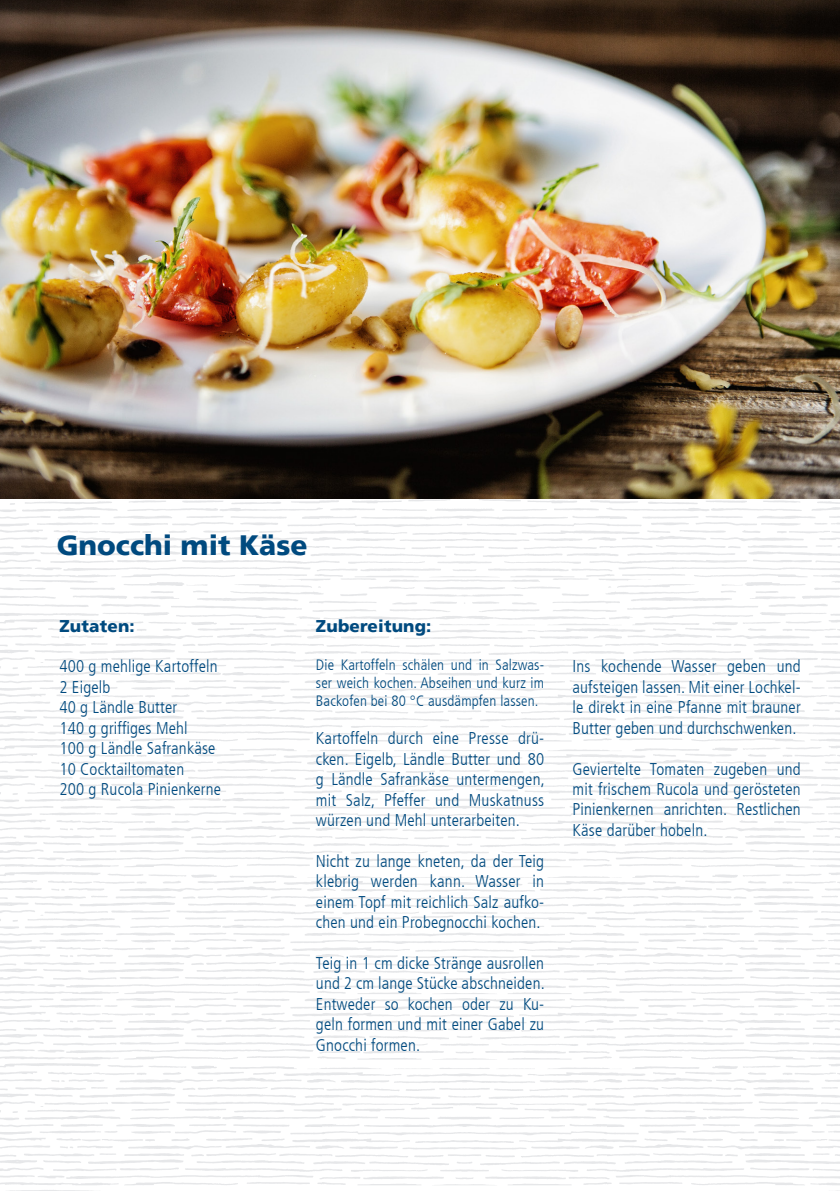
<style>
.page{position:relative;width:840px;height:1191px;background:#fff}
.page>*{position:absolute;margin:0;border:0;box-sizing:border-box;transform-origin:0 0}
.t1{font:900 28px "Frutiger LT";color:#004a7f}
.t2{font:300 condensed 17px/20.4px "Frutiger LT";letter-spacing:.01em;color:#004a7f;text-align:justify}
.t3{font:900 17px "Frutiger LT";letter-spacing:.01em;color:#004a7f}
.t4{font:300 condensed 15px/18px "Frutiger LT";letter-spacing:.01em;color:#004a7f;text-align:justify}
</style>
<div class="page">
<img style="left:0;top:498px;width:839px;height:693px">
<img style="left:0;top:0;width:839px;height:498px">
<p class="t1" style="left:57px;top:528px;width:252px">Gnocchi mit Käse</p>
<p class="t3" style="left:59px;top:615px;width:77px">Zutaten:</p>
<p class="t2" style="left:59px;top:656px;width:160px">400 g mehlige Kartoffeln</p>
<p class="t2" style="left:59px;top:677px;width:52px">2 Eigelb</p>
<p class="t2" style="left:59px;top:697px;width:119px">40 g Ländle Butter</p>
<p class="t2" style="left:59px;top:718px;width:130px">140 g griffiges Mehl</p>
<p class="t2" style="left:59px;top:738px;width:157px">100 g Ländle Safrankäse</p>
<p class="t2" style="left:59px;top:758px;width:126px">10 Cocktailtomaten</p>
<p class="t2" style="left:59px;top:779px;width:163px">200 g Rucola Pinienkerne</p>
<p class="t3" style="left:316px;top:615px;width:117px">Zubereitung:</p>
<p class="t4" style="left:316px;top:656px;width:229px">Die Kartoffeln schälen und in Salzwas&shy;ser weich kochen. Abseihen und kurz im Backofen bei 80 °C ausdämpfen lassen.</p>
<p class="t2" style="left:316px;top:728px;width:230px">Kartoffeln durch eine Presse drü&shy;cken. Eigelb, Ländle Butter und 80 g Ländle Safrankäse untermengen, mit Salz, Pfeffer und Muskatnuss würzen und Mehl unterarbeiten.</p>
<p class="t2" style="left:316px;top:851px;width:229px">Nicht zu lange kneten, da der Teig klebrig werden kann. Wasser in einem Topf mit reichlich Salz aufko&shy;chen und ein Probegnocchi kochen.</p>
<p class="t2" style="left:316px;top:953px;width:230px">Teig in 1 cm dicke Stränge ausrollen und 2 cm lange Stücke abschneiden.<br>Entweder so kochen oder zu Ku&shy;geln formen und mit einer Gabel zu Gnocchi formen.</p>
<p class="t2" style="left:572px;top:656px;width:229px">Ins kochende Wasser geben und aufsteigen lassen. Mit einer Lochkel&shy;le direkt in eine Pfanne mit brauner Butter geben und durchschwenken.</p>
<p class="t2" style="left:572px;top:758px;width:229px">Geviertelte Tomaten zugeben und mit frischem Rucola und gerösteten Pinienkernen anrichten. Restlichen Käse darüber hobeln.</p>
</div>
